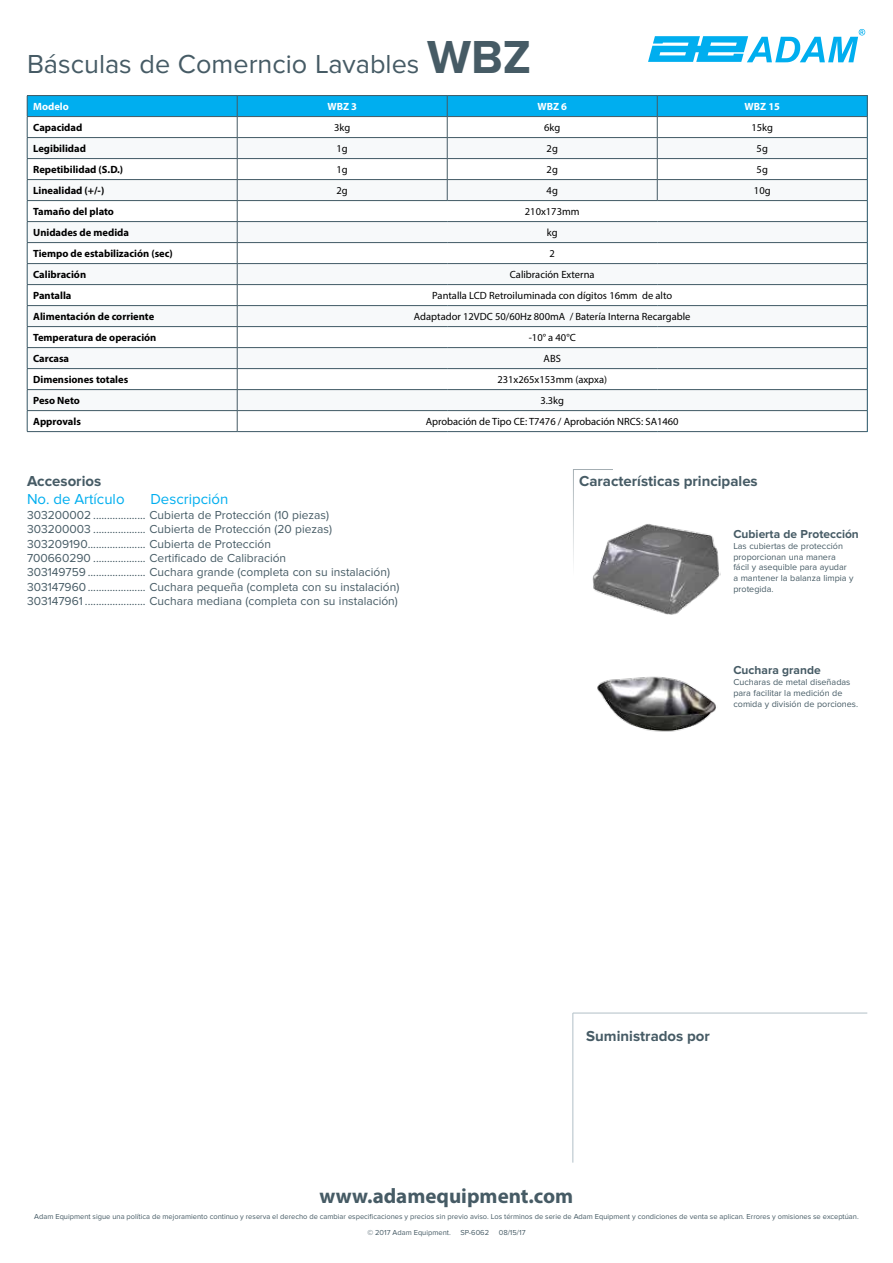
<style>
.page{position:relative;width:893px;height:1263px;background:#fff}
.page>*{position:absolute;margin:0;border:0;box-sizing:border-box;transform-origin:0 0}
.t1{font:27px "Proxima Nova";color:#465b65}
.t2{font:700 21px "Myriad Pro";color:#465b65}
.t3{font:700 15px "Proxima Nova";color:#465b65}
.t4{font:15px "Proxima Nova";color:#00aeef}
.t5{font:12px/14.4px "Proxima Nova";color:#465b65}
.t6{font:700 12px "Proxima Nova";color:#465b65}
.t7{font:10.5px "Myriad Pro";color:#000}
.t8{font:700 10.5px "Myriad Pro";color:#000}
.t9{font:700 10.5px "Myriad Pro";color:#fff}
.t10{font:9px/10.8px "Proxima Nova";color:#465b65}
.t11{font:7.5px/15.5px "Proxima Nova";color:#465b65}
.s1{font-weight:700;font-size:48px}
</style>
<div class="page">
<div style="left:27px;top:95px;width:840px;height:337px;background:#00aeef"></div>
<div style="left:28px;top:117px;width:839px;height:314px;background:#fff"></div>
<div style="left:28px;top:138px;width:839px;height:272px;background:#f7f9fa"></div>
<hr style="left:27px;top:95px;width:210px;height:1px;background:#465b65">
<hr style="left:237px;top:95px;width:210px;height:1px;background:#465b65">
<hr style="left:447px;top:95px;width:210px;height:1px;background:#465b65">
<hr style="left:657px;top:95px;width:210px;height:1px;background:#465b65">
<hr style="left:27px;top:116px;width:210px;height:1px;background:#465b65">
<hr style="left:237px;top:116px;width:210px;height:1px;background:#465b65">
<hr style="left:447px;top:116px;width:210px;height:1px;background:#465b65">
<hr style="left:657px;top:116px;width:210px;height:1px;background:#465b65">
<hr style="left:27px;top:137px;width:210px;height:1px;background:#465b65">
<hr style="left:237px;top:137px;width:210px;height:1px;background:#465b65">
<hr style="left:447px;top:137px;width:210px;height:1px;background:#465b65">
<hr style="left:657px;top:137px;width:210px;height:1px;background:#465b65">
<hr style="left:27px;top:158px;width:210px;height:1px;background:#465b65">
<hr style="left:237px;top:158px;width:210px;height:1px;background:#465b65">
<hr style="left:447px;top:158px;width:210px;height:1px;background:#465b65">
<hr style="left:657px;top:158px;width:210px;height:1px;background:#465b65">
<hr style="left:27px;top:179px;width:210px;height:1px;background:#465b65">
<hr style="left:237px;top:179px;width:210px;height:1px;background:#465b65">
<hr style="left:447px;top:179px;width:210px;height:1px;background:#465b65">
<svg style="left:447px;top:96px;width:1px;height:104px"></svg>
<hr style="left:657px;top:179px;width:210px;height:1px;background:#465b65">
<svg style="left:657px;top:96px;width:1px;height:104px"></svg>
<hr style="left:27px;top:200px;width:210px;height:1px;background:#465b65">
<hr style="left:237px;top:200px;width:210px;height:1px;background:#465b65">
<hr style="left:447px;top:200px;width:210px;height:1px;background:#465b65">
<hr style="left:657px;top:200px;width:210px;height:1px;background:#465b65">
<hr style="left:27px;top:221px;width:210px;height:1px;background:#465b65">
<hr style="left:237px;top:221px;width:210px;height:1px;background:#465b65">
<hr style="left:447px;top:221px;width:210px;height:1px;background:#465b65">
<hr style="left:657px;top:221px;width:210px;height:1px;background:#465b65">
<hr style="left:27px;top:242px;width:210px;height:1px;background:#465b65">
<hr style="left:237px;top:242px;width:210px;height:1px;background:#465b65">
<hr style="left:447px;top:242px;width:210px;height:1px;background:#465b65">
<hr style="left:657px;top:242px;width:210px;height:1px;background:#465b65">
<hr style="left:27px;top:263px;width:210px;height:1px;background:#465b65">
<hr style="left:237px;top:263px;width:210px;height:1px;background:#465b65">
<hr style="left:447px;top:263px;width:210px;height:1px;background:#465b65">
<hr style="left:657px;top:263px;width:210px;height:1px;background:#465b65">
<hr style="left:27px;top:284px;width:210px;height:1px;background:#465b65">
<hr style="left:237px;top:284px;width:210px;height:1px;background:#465b65">
<hr style="left:447px;top:284px;width:210px;height:1px;background:#465b65">
<hr style="left:657px;top:284px;width:210px;height:1px;background:#465b65">
<hr style="left:27px;top:305px;width:210px;height:1px;background:#465b65">
<hr style="left:237px;top:305px;width:210px;height:1px;background:#465b65">
<hr style="left:447px;top:305px;width:210px;height:1px;background:#465b65">
<hr style="left:657px;top:305px;width:210px;height:1px;background:#465b65">
<hr style="left:27px;top:326px;width:210px;height:1px;background:#465b65">
<hr style="left:237px;top:326px;width:210px;height:1px;background:#465b65">
<hr style="left:447px;top:326px;width:210px;height:1px;background:#465b65">
<hr style="left:657px;top:326px;width:210px;height:1px;background:#465b65">
<hr style="left:27px;top:347px;width:210px;height:1px;background:#465b65">
<hr style="left:237px;top:347px;width:210px;height:1px;background:#465b65">
<hr style="left:447px;top:347px;width:210px;height:1px;background:#465b65">
<hr style="left:657px;top:347px;width:210px;height:1px;background:#465b65">
<hr style="left:27px;top:368px;width:210px;height:1px;background:#465b65">
<hr style="left:237px;top:368px;width:210px;height:1px;background:#465b65">
<hr style="left:447px;top:368px;width:210px;height:1px;background:#465b65">
<hr style="left:657px;top:368px;width:210px;height:1px;background:#465b65">
<hr style="left:27px;top:389px;width:210px;height:1px;background:#465b65">
<hr style="left:237px;top:389px;width:210px;height:1px;background:#465b65">
<hr style="left:447px;top:389px;width:210px;height:1px;background:#465b65">
<hr style="left:657px;top:389px;width:210px;height:1px;background:#465b65">
<hr style="left:27px;top:410px;width:210px;height:1px;background:#465b65">
<svg style="left:27px;top:96px;width:1px;height:335px"></svg>
<hr style="left:237px;top:410px;width:210px;height:1px;background:#465b65">
<svg style="left:237px;top:96px;width:1px;height:335px"></svg>
<hr style="left:447px;top:410px;width:210px;height:1px;background:#465b65">
<hr style="left:657px;top:410px;width:210px;height:1px;background:#465b65">
<svg style="left:867px;top:96px;width:1px;height:335px"></svg>
<hr style="left:27px;top:431px;width:210px;height:1px;background:#465b65">
<hr style="left:237px;top:431px;width:210px;height:1px;background:#465b65">
<hr style="left:447px;top:431px;width:210px;height:1px;background:#465b65">
<hr style="left:657px;top:431px;width:210px;height:1px;background:#465b65">
<hr style="left:573px;top:1013px;width:294px;height:1px;background:#b1bfc7">
<hr style="left:573px;top:1013px;width:1px;height:149px;background:#b1bfc7">
<svg style="left:573px;top:469px;width:40px;height:95px"></svg>
<svg style="left:648px;top:29px;width:217px;height:33px"></svg>
<img style="left:592px;top:523px;width:129px;height:92px">
<img style="left:597px;top:676px;width:119px;height:56px">
<h1 class="t1" style="left:27px;top:48px;width:506px">Básculas de Comerncio Lavables <span class="s1">WBZ</span></h1>
<p class="t9" style="left:33px;top:100px;width:37px">Modelo</p>
<p class="t9" style="left:327px;top:100px;width:31px">WBZ 3</p>
<p class="t9" style="left:537px;top:100px;width:31px">WBZ 6</p>
<p class="t9" style="left:744px;top:100px;width:37px">WBZ 15</p>
<p class="t8" style="left:33px;top:121px;width:51px">Capacidad</p>
<p class="t7" style="left:334px;top:121px;width:18px">3kg</p>
<p class="t7" style="left:544px;top:121px;width:18px">6kg</p>
<p class="t7" style="left:751px;top:121px;width:23px">15kg</p>
<p class="t8" style="left:33px;top:142px;width:54px">Legibilidad</p>
<p class="t7" style="left:337px;top:142px;width:13px">1g</p>
<p class="t7" style="left:547px;top:142px;width:13px">2g</p>
<p class="t7" style="left:757px;top:142px;width:13px">5g</p>
<p class="t8" style="left:33px;top:163px;width:92px">Repetibilidad (S.D.)</p>
<p class="t7" style="left:337px;top:163px;width:13px">1g</p>
<p class="t7" style="left:547px;top:163px;width:13px">2g</p>
<p class="t7" style="left:757px;top:163px;width:13px">5g</p>
<p class="t8" style="left:33px;top:184px;width:73px">Linealidad (+/-)</p>
<p class="t7" style="left:337px;top:184px;width:13px">2g</p>
<p class="t7" style="left:547px;top:184px;width:13px">4g</p>
<p class="t7" style="left:754px;top:184px;width:18px">10g</p>
<p class="t8" style="left:33px;top:205px;width:82px">Tamaño del plato</p>
<p class="t7" style="left:525px;top:205px;width:56px">210x173mm</p>
<p class="t8" style="left:33px;top:226px;width:97px">Unidades de medida</p>
<p class="t7" style="left:547px;top:226px;width:12px">kg</p>
<p class="t8" style="left:33px;top:247px;width:141px">Tiempo de estabilización (sec)</p>
<p class="t7" style="left:550px;top:247px;width:7px">2</p>
<p class="t8" style="left:33px;top:268px;width:54px">Calibración</p>
<p class="t7" style="left:510px;top:268px;width:86px">Calibración Externa</p>
<p class="t8" style="left:33px;top:289px;width:40px">Pantalla</p>
<p class="t7" style="left:432px;top:289px;width:241px">Pantalla LCD Retroiluminada con dígitos 16mm de alto</p>
<p class="t8" style="left:33px;top:310px;width:123px">Alimentación de corriente</p>
<p class="t7" style="left:414px;top:310px;width:278px">Adaptador 12VDC 50/60Hz 800mA / Batería Interna Recargable</p>
<p class="t8" style="left:33px;top:331px;width:125px">Temperatura de operación</p>
<p class="t7" style="left:529px;top:331px;width:49px">-10° a 40°C</p>
<p class="t8" style="left:33px;top:352px;width:38px">Carcasa</p>
<p class="t7" style="left:544px;top:352px;width:19px">ABS</p>
<p class="t8" style="left:33px;top:373px;width:97px">Dimensiones totales</p>
<p class="t7" style="left:497px;top:373px;width:111px">231x265x153mm (axpxa)</p>
<p class="t8" style="left:33px;top:394px;width:48px">Peso Neto</p>
<p class="t7" style="left:540px;top:394px;width:25px">3.3kg</p>
<p class="t8" style="left:33px;top:415px;width:49px">Approvals</p>
<p class="t7" style="left:426px;top:415px;width:254px">Aprobación de Tipo CE: T7476 / Aprobación NRCS: SA1460</p>
<p class="t3" style="left:27px;top:473px;width:76px">Accesorios</p>
<p class="t4" style="left:27px;top:491px;width:99px">No. de Artículo</p>
<p class="t4" style="left:150px;top:491px;width:79px">Descripción</p>
<p class="t5" style="left:27px;top:508px;width:374px">303200002 ................... Cubierta de Protección (10 piezas)<br>303200003 ................... Cubierta de Protección (20 piezas)<br>303209190..................... Cubierta de Protección<br>700660290 ................... Certificado de Calibración<br>303149759 ..................... Cuchara grande (completa con su instalación)<br>303147960..................... Cuchara pequeña (completa con su instalación)<br>303147961 ...................... Cuchara mediana (completa con su instalación)</p>
<p class="t3" style="left:579px;top:473px;width:180px">Características principales</p>
<p class="t6" style="left:733px;top:527px;width:127px">Cubierta de Protección</p>
<p class="t10" style="left:733px;top:540px;width:122px">Las cubiertas de protección proporcionan una manera fácil y asequible para ayudar a mantener la balanza limpia y protegida.</p>
<p class="t6" style="left:733px;top:663px;width:89px">Cuchara grande</p>
<p class="t10" style="left:733px;top:677px;width:126px">Cucharas de metal diseñadas para facilitar la medición de comida y división de porciones.</p>
<p class="t3" style="left:586px;top:1027px;width:125px">Suministrados por</p>
<h2 class="t2" style="left:320px;top:1182px;width:255px">www.adamequipment.com</h2>
<p class="t11" style="left:367px;top:1209px;width:493px;text-indent:-333px">Adam Equipment sigue una política de mejoramiento continuo y reserva el derecho de cambiar especificaciones y precios sin previo aviso. Los términos de serie de Adam Equipment y condiciones de venta se aplican. Errores y omisiones se exceptúan. © 2017 Adam Equipment.</p>
<p class="t11" style="left:460px;top:1225px;width:30px">SP-6062</p>
<p class="t11" style="left:499px;top:1225px;width:28px">08/15/17</p>
</div>
